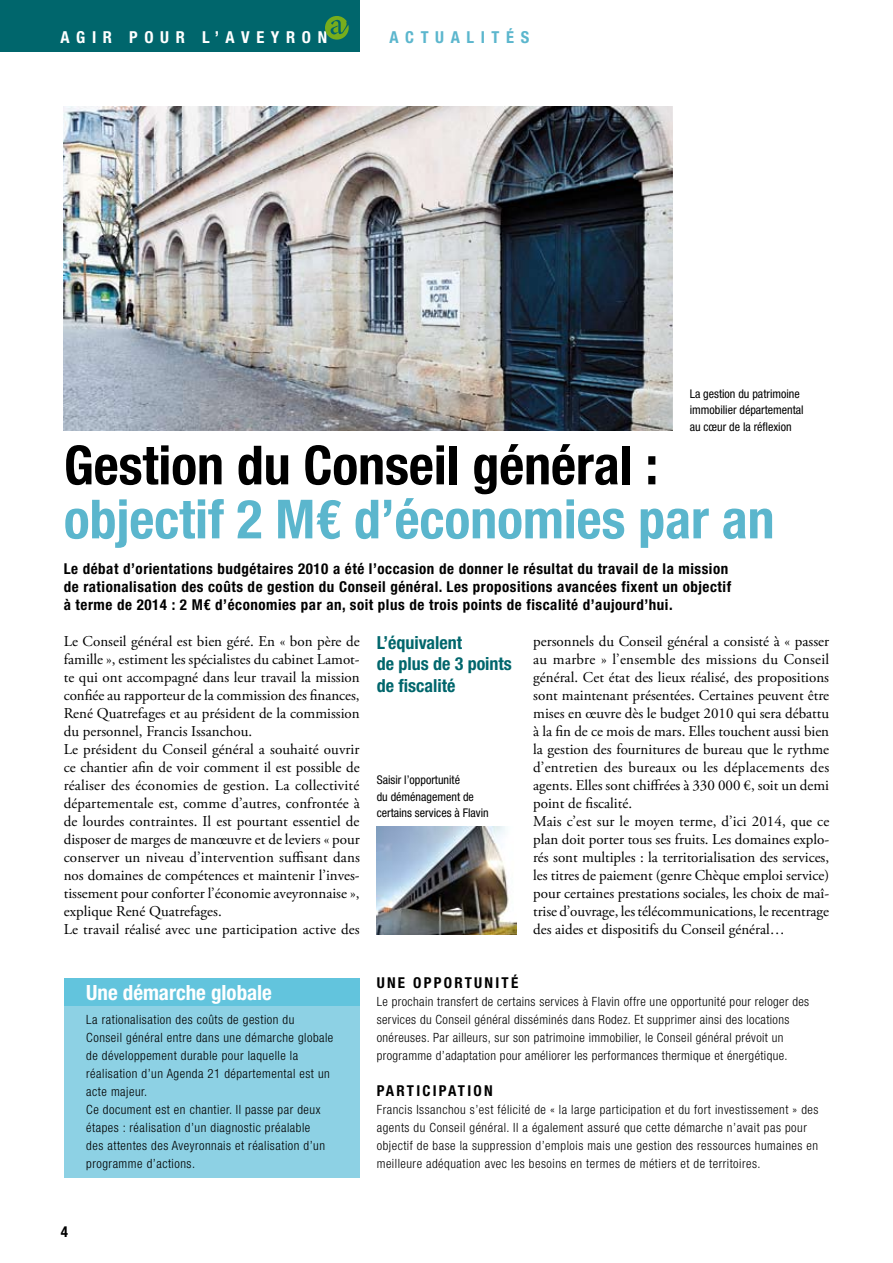
<style>
.page{position:relative;width:893px;height:1263px;background:#fff}
.page>*{position:absolute;margin:0;border:0;box-sizing:border-box;transform-origin:0 0}
.t1{font:700 condensed 54px "Helvetica Neue";color:#5bb6cd}
.t2{font:700 condensed 54px "Helvetica Neue";color:#000}
.t3{font:700 condensed 21px "Helvetica Neue";color:#fff}
.t4{font:700 condensed 18px/21.6px "Helvetica Neue";color:#00666c}
.t5{font:700 condensed 16.5px "Helvetica Neue";letter-spacing:.4em;color:#fff}
.t6{font:700 condensed 16.5px "Helvetica Neue";letter-spacing:.4em;color:#5bb6cd}
.t7{font:15px/18px "Adobe Garamond Pro";color:#000}
.t8{font:700 condensed 15px/18px "Helvetica Neue";letter-spacing:.035em;color:#000}
.t9{font:300 condensed 12.75px/18px "Helvetica Neue";letter-spacing:.04em;color:#000}
.t10{font:condensed 12px/16.5px "Helvetica Neue";color:#000}
</style>
<div class="page">
<div style="left:64px;top:978px;width:296px;height:28px;background:#62c4dd"></div>
<div style="left:64px;top:1006px;width:296px;height:172px;background:#8dd1e4"></div>
<img style="left:64px;top:106px;width:609px;height:324px">
<img style="left:377px;top:826px;width:139px;height:108px">
<div style="left:0;top:0;width:359px;height:51px;background:#00666c"></div>
<svg style="left:325px;top:16px;width:24px;height:24px"></svg>
<p class="t5" style="left:61px;top:27px;width:268px">AG IR POUR L’AVEYRON</p>
<p class="t6" style="left:389px;top:27px;width:141px">ACTUALITÉS</p>
<p class="t10" style="left:690px;top:385px;width:115px">La gestion du patrimoine immobilier départemental au cœur de la réflexion</p>
<h1 class="t2" style="left:64px;top:432px;width:596px">Gestion du Conseil général :</h1>
<h1 class="t1" style="left:64px;top:486px;width:712px">objectif 2 M€ d’économies par an</h1>
<p class="t8" style="left:64px;top:560px;width:669px">Le débat d’orientations budgétaires 2010 a été l’occasion de donner le résultat du travail de la mission de rationalisation des coûts de gestion du Conseil général. Les propositions avancées fixent un objectif à terme de 2014 : 2 M€ d’économies par an, soit plus de trois points de fiscalité d’aujourd’hui.</p>
<p class="t4" style="left:377px;top:631px;width:137px">L’équivalent<br>de plus de 3 points de fiscalité</p>
<p class="t7" style="left:64px;top:633px;width:298px">Le Conseil général est bien géré. En « bon père de famille », estiment les spécialistes du cabinet Lamot&shy;te qui ont accompagné dans leur travail la mission confiée au rapporteur de la commission des finances, René Quatrefages et au président de la commission du personnel, Francis Issanchou.<br>Le président du Conseil général a souhaité ouvrir ce chantier afin de voir comment il est possible de réaliser des économies de gestion. La collectivité départementale est, comme d’autres, confrontée à de lourdes contraintes. Il est pourtant essentiel de disposer de marges de manœuvre et de leviers « pour conserver un niveau d’intervention suffisant dans nos domaines de compétences et maintenir l’inves&shy;tissement pour conforter l’économie aveyronnaise », explique René Quatrefages.<br>Le travail réalisé avec une participation active des</p>
<p class="t7" style="left:533px;top:633px;width:298px">personnels du Conseil général a consisté à « passer au marbre » l’ensemble des missions du Conseil général. Cet état des lieux réalisé, des propositions sont maintenant présentées. Certaines peuvent être mises en œuvre dès le budget 2010 qui sera débattu à la fin de ce mois de mars. Elles touchent aussi bien la gestion des fournitures de bureau que le rythme d’entretien des bureaux ou les déplacements des agents. Elles sont chiffrées à 330 000 €, soit un demi point de fiscalité.<br>Mais c’est sur le moyen terme, d’ici 2014, que ce plan doit porter tous ses fruits. Les domaines explo&shy;rés sont multiples : la territorialisation des services, les titres de paiement (genre Chèque emploi service) pour certaines prestations sociales, les choix de maî&shy;trise d’ouvrage, les télécommunications, le recentrage des aides et dispositifs du Conseil général…</p>
<p class="t10" style="left:377px;top:771px;width:114px">Saisir l’opportunité<br>du déménagement de certains services à Flavin</p>
<h2 class="t3" style="left:86px;top:980px;width:187px">Une démarche globale</h2>
<p class="t9" style="left:86px;top:1011px;width:249px">La rationalisation des coûts de gestion du<br>Conseil général entre dans une démarche globale de développement durable pour laquelle la réalisation d’un Agenda 21 départemental est un acte majeur.<br>Ce document est en chantier. Il passe par deux étapes : réalisation d’un diagnostic préalable<br>des attentes des Aveyronnais et réalisation d’un programme d’actions.</p>
<p class="t8" style="left:61px;top:1222px;width:9px">4</p>
<p class="t8" style="left:377px;top:974px;width:47px">Une opportunité</p>
<p class="t9" style="left:377px;top:993px;width:434px">Le prochain transfert de certains services à Flavin offre une opportunité pour reloger des services du Conseil général disséminés dans Rodez. Et supprimer ainsi des locations onéreuses. Par ailleurs, sur son patrimoine immobilier, le Conseil général prévoit un programme d’adaptation pour améliorer les performances thermique et énergétique.</p>
<p class="t8" style="left:377px;top:1082px;width:29px">Particip</p>
<p class="t8" style="left:448px;top:1082px;width:20px">ation</p>
<p class="t9" style="left:377px;top:1101px;width:443px">Francis Issanchou s’est félicité de « la large participation et du fort investissement » des agents du Conseil général. Il a également assuré que cette démarche n’avait pas pour objectif de base la suppression d’emplois mais une gestion des ressources humaines en meilleure adéquation avec les besoins en termes de métiers et de territoires.</p>
</div>
